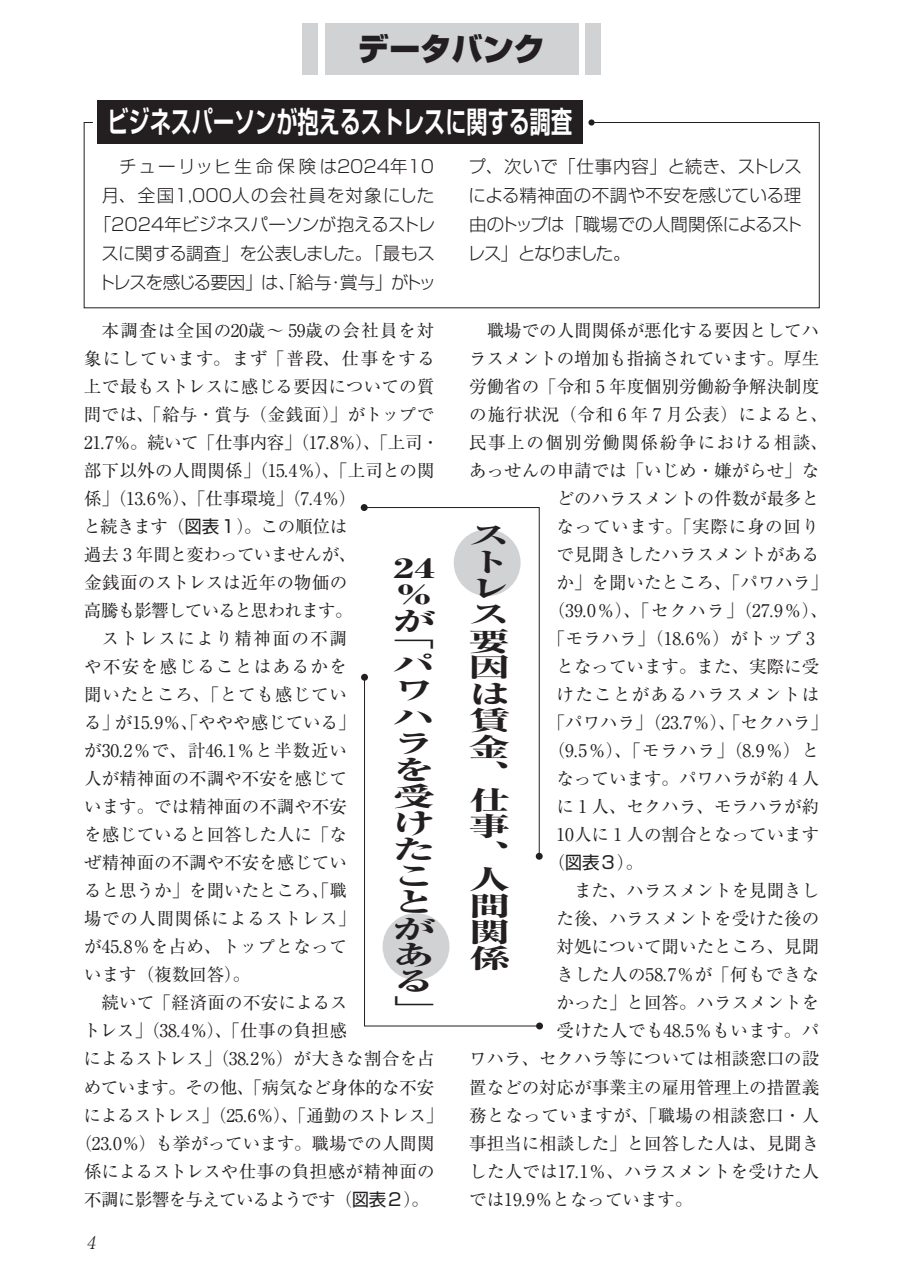
<style>
.page{position:relative;width:903px;height:1275px;background:#fff}
.page>*{position:absolute;margin:0;border:0;box-sizing:border-box;transform-origin:0 0}
.t1{font:900 31.5px "Shin Go Pr 6";letter-spacing:-.01em;color:#231f20}
.t2{font:700 29.75px "Shin Go Pr 6 De";color:#fff;scale:.71 1}
.t3{font:800 26.43px/26.4px "Ryumin Pr 6 N";color:#231f20;scale:1.59 1}
.t4{font:17.5px/28px "Ryumin Pr 6 N";color:#231f20}
.t5{font:300 17.5px/29.1px "Shin Go Pr 6 N";letter-spacing:.015em;color:#231f20;text-align:right}
.t6{font:17.5px "Ryumin Pr 6 N";letter-spacing:.025em;color:#231f20}
.t7{font:17.5px "Ryumin Pr 6 N";letter-spacing:-.025em;color:#231f20}
.t8{font:17.5px "Ryumin Pr 6 N";letter-spacing:-.035em;color:#231f20}
.t9{font:17.5px "Ryumin Pr 6 N";letter-spacing:.045em;color:#231f20}
.t10{font:17.5px "Ryumin Pr 6 N";letter-spacing:.08em;color:#231f20}
.t11{font:17.5px "Ryumin Pr 6 N";letter-spacing:-.02em;color:#231f20}
.t12{font:17.5px "Ryumin Pr 6 N";letter-spacing:.02em;color:#231f20}
.t13{font:17.5px "Ryumin Pr 6 N";letter-spacing:-.04em;color:#231f20}
.t14{font:17.5px "Ryumin Pr 6 N";letter-spacing:.06em;color:#231f20}
.t15{font:17.5px "Ryumin Pr 6 N";letter-spacing:.04em;color:#231f20}
.t16{font:17.5px "Ryumin Pr 6 N";letter-spacing:.03em;color:#231f20}
.t17{font:17.5px "Ryumin Pr 6 N";letter-spacing:.075em;color:#231f20}
.t18{font:17.5px "Ryumin Pr 6 N";letter-spacing:.09em;color:#231f20}
.t19{font:17.5px "Ryumin Pr 6 N";letter-spacing:-.045em;color:#231f20}
.t20{font:17.5px "Ryumin Pr 6 N";letter-spacing:.085em;color:#231f20}
.t21{font:italic 300 17.5px "Ryumin Pr 6 N";color:#231f20}
.s1{font-family:"Shin Go Pr 6 N"}
</style>
<div class="page">
<div style="left:325px;top:23px;width:253px;height:51px;background:#d1d2d4"></div>
<div style="left:585px;top:23px;width:16px;height:51px;background:#d1d2d4"></div>
<div style="left:302px;top:23px;width:15px;height:51px;background:#d1d2d4"></div>
<svg style="left:84px;top:122px;width:736px;height:186px"></svg>
<div style="left:588px;top:119px;width:6px;height:7px;background:#231f20;border-radius:50%"></div>
<div style="left:97px;top:100px;width:486px;height:44px;background:#231f20"></div>
<svg style="left:364px;top:507px;width:176px;height:170px"></svg>
<div style="left:361px;top:504px;width:7px;height:7px;background:#231f20;border-radius:50%"></div>
<div style="left:536px;top:853px;width:7px;height:7px;background:#231f20;border-radius:50%"></div>
<svg style="left:364px;top:677px;width:176px;height:349px"></svg>
<div style="left:536px;top:1022px;width:7px;height:7px;background:#231f20;border-radius:50%"></div>
<div style="left:361px;top:674px;width:7px;height:7px;background:#231f20;border-radius:50%"></div>
<div style="left:454px;top:529px;width:67px;height:67px;background:#d1d2d4;border-radius:50%"></div>
<div style="left:383px;top:913px;width:66px;height:67px;background:#d1d2d4;border-radius:50%"></div>
<h1 class="t1" style="left:358px;top:23px;width:189px">データバンク</h1>
<h2 class="t2" style="left:107px;top:97px;width:656px">ビジネスパーソンが抱えるストレスに関する調査</h2>
<p class="t5" style="left:94px;top:150px;width:342px">チューリッヒ生命保険は2024年10<br>月、全国1,000人の会社員を対象にした「2024年ビジネスパーソンが抱えるストレスに関する調査」を公表しました。「最もストレスを感じる要因」は、「給与･賞与」がトッ</p>
<p class="t5" style="left:469px;top:150px;width:334px;text-align:justify">プ、次いで「仕事内容」と続き、ストレスによる精神面の不調や不安を感じている理由のトップは「職場での人間関係によるストレス」となりました。</p>
<p class="t14" style="left:102px;top:317px;width:334px">本調査は全国の20歳～ 59歳の会社員を対</p>
<p class="t17" style="left:84px;top:345px;width:352px">象にしています。まず「普段、仕事をする</p>
<p class="t4" style="left:84px;top:372px;width:352px">上で最もストレスに感じる要因についての質</p>
<p class="t12" style="left:84px;top:401px;width:352px">問では、「給与・賞与（金銭面）」がトップで</p>
<p class="t11" style="left:84px;top:429px;width:357px">21.7％。続いて「仕事内容」（17.8％）、「上司・</p>
<p class="t4" style="left:84px;top:456px;width:352px">部下以外の人間関係」（15.4％）、「上司との関</p>
<p class="t4" style="left:84px;top:484px;width:274px">係」（13.6％）、「仕事環境 )「 7.4％(</p>
<p class="t8" style="left:83px;top:513px;width:265px">と続きます（<span class="s1">図表 1</span>）。この順位は</p>
<p class="t8" style="left:84px;top:541px;width:274px">過去 3 年間と変わっていませんが、</p>
<p class="t4" style="left:84px;top:568px;width:265px">金銭面のストレスは近年の物価の</p>
<p class="t19" style="left:84px;top:597px;width:270px">高騰も影響していると思われます。</p>
<p class="t20" style="left:102px;top:625px;width:247px">ストレスにより精神面の不調</p>
<p class="t10" style="left:84px;top:653px;width:264px">や不安を感じることはあるかを</p>
<p class="t9" style="left:84px;top:681px;width:264px">聞いたところ、「とても感じてい</p>
<p class="t4" style="left:115px;top:708px;width:242px">が15.9％、「ややや感じている「</p>
<h3 class="t3" style="left:393px;top:554px;width:28px">24％</h3>
<h3 class="t3" style="left:393px;top:607px;width:28px">が</h3>
<h3 class="t3" style="left:393px;top:623px;width:27px">「</h3>
<h3 class="t3" style="left:393px;top:650px;width:28px">パワハラを受けたことがある</h3>
<p class="t4" style="left:84px;top:708px;width:273px">る」<br>が30.2％で、計46.1％と半数近い人が精神面の不調や不安を感じています。では精神面の不調や不安を感じていると回答した人に「なぜ精神面の不調や不安を感じていると思うか」を聞いたところ、「職場での人間関係によるストレス「が45.8％を占め、トップとなっています（複数回答。(</p>
<p class="t4" style="left:102px;top:988px;width:247px">続いて「経済面の不安によるス</p>
<p class="t4" style="left:83px;top:1016px;width:266px">トレス」（38.4％）、「仕事の負担感</p>
<p class="t4" style="left:84px;top:1044px;width:352px">によるストレス」（38.2％）が大きな割合を占</p>
<p class="t7" style="left:84px;top:1073px;width:352px">めています。その他、「病気など身体的な不安</p>
<p class="t7" style="left:84px;top:1101px;width:361px">によるストレス」（25.6％）、「通勤のストレス「</p>
<p class="t4" style="left:75px;top:1128px;width:361px">（23.0％）も挙がっています。職場での人間関</p>
<p class="t4" style="left:84px;top:1156px;width:352px">係によるストレスや仕事の負担感が精神面の</p>
<p class="t13" style="left:84px;top:1185px;width:346px">不調に影響を与えているようです（<span class="s1">図表 2</span> 。(</p>
<h3 class="t3" style="left:393px;top:994px;width:27px">「</h3>
<p class="t21" style="left:86px;top:1229px;width:15px">4</p>
<p class="t4" style="left:487px;top:316px;width:334px">職場での人間関係が悪化する要因としてハ</p>
<p class="t4" style="left:469px;top:344px;width:351px">ラスメントの増加も指摘されています。厚生</p>
<p class="t4" style="left:469px;top:372px;width:351px">労働省の「令和 5 年度個別労働紛争解決制度</p>
<p class="t15" style="left:469px;top:401px;width:360px">の施行状況（令和 6 年 7 月公表）によると、</p>
<p class="t18" style="left:469px;top:429px;width:360px">民事上の個別労働関係紛争における相談、</p>
<p class="t4" style="left:469px;top:456px;width:351px">あっせんの申請では「いじめ・嫌がらせ」な</p>
<p class="t4" style="left:556px;top:484px;width:264px">どのハラスメントの件数が最多と</p>
<p class="t9" style="left:556px;top:513px;width:264px">なっています。「実際に身の回り</p>
<p class="t4" style="left:556px;top:540px;width:264px">で見聞きしたハラスメントがある</p>
<p class="t4" style="left:556px;top:568px;width:273px">か」を聞いたところ、「パワハラ「</p>
<p class="t4" style="left:548px;top:596px;width:282px">（39.0％）、「セクハラ )「 27.9％、(</p>
<p class="t6" style="left:548px;top:625px;width:269px">「モラハラ」（18.6％）がトップ 3</p>
<p class="t4" style="left:556px;top:652px;width:264px">となっています。また、実際に受</p>
<p class="t10" style="left:556px;top:681px;width:264px">けたことがあるハラスメントは</p>
<p class="t4" style="left:548px;top:708px;width:282px">「パワハラ」（23.7％）、「セクハラ「</p>
<p class="t4" style="left:548px;top:736px;width:273px">（9.5％）、「モラハラ」（8.9％）と</p>
<p class="t4" style="left:556px;top:764px;width:264px">なっています。パワハラが約 4 人</p>
<p class="t4" style="left:556px;top:792px;width:264px">に 1 人、セクハラ、モラハラが約</p>
<p class="t4" style="left:556px;top:820px;width:264px">10人に 1 人の割合となっています</p>
<p class="t4" style="left:548px;top:848px;width:97px">（<span class="s1">図表3</span> 。(</p>
<p class="t4" style="left:574px;top:876px;width:247px">また、ハラスメントを見聞きし</p>
<p class="t4" style="left:556px;top:904px;width:264px">た後、ハラスメントを受けた後の</p>
<p class="t4" style="left:556px;top:932px;width:264px">対処について聞いたところ、見聞</p>
<p class="t6" style="left:556px;top:961px;width:264px">きした人の58.7％が「何もできな</p>
<p class="t4" style="left:556px;top:988px;width:264px">かった」と回答。ハラスメントを</p>
<p class="t6" style="left:556px;top:1017px;width:264px">受けた人でも48.5％もいます。パ</p>
<p class="t4" style="left:469px;top:1044px;width:351px">ワハラ、セクハラ等については相談窓口の設</p>
<p class="t4" style="left:469px;top:1072px;width:351px">置などの対応が事業主の雇用管理上の措置義</p>
<p class="t16" style="left:469px;top:1101px;width:351px">務となっていますが、「職場の相談窓口・人</p>
<p class="t4" style="left:469px;top:1128px;width:351px">事担当に相談した」と回答した人は、見聞き</p>
<p class="t4" style="left:469px;top:1156px;width:351px">した人では17.1％、ハラスメントを受けた人</p>
<p class="t4" style="left:469px;top:1184px;width:225px">では19.9％となっています。</p>
<h3 class="t3" style="left:468px;top:521px;width:27px">ストレス要因は賃金</h3>
<h3 class="t3" style="left:468px;top:759px;width:26px">、</h3>
<h3 class="t3" style="left:468px;top:786px;width:27px">仕事</h3>
<h3 class="t3" style="left:468px;top:839px;width:26px">、</h3>
<h3 class="t3" style="left:468px;top:865px;width:27px;text-align:justify">人間関係</h3>
</div>
